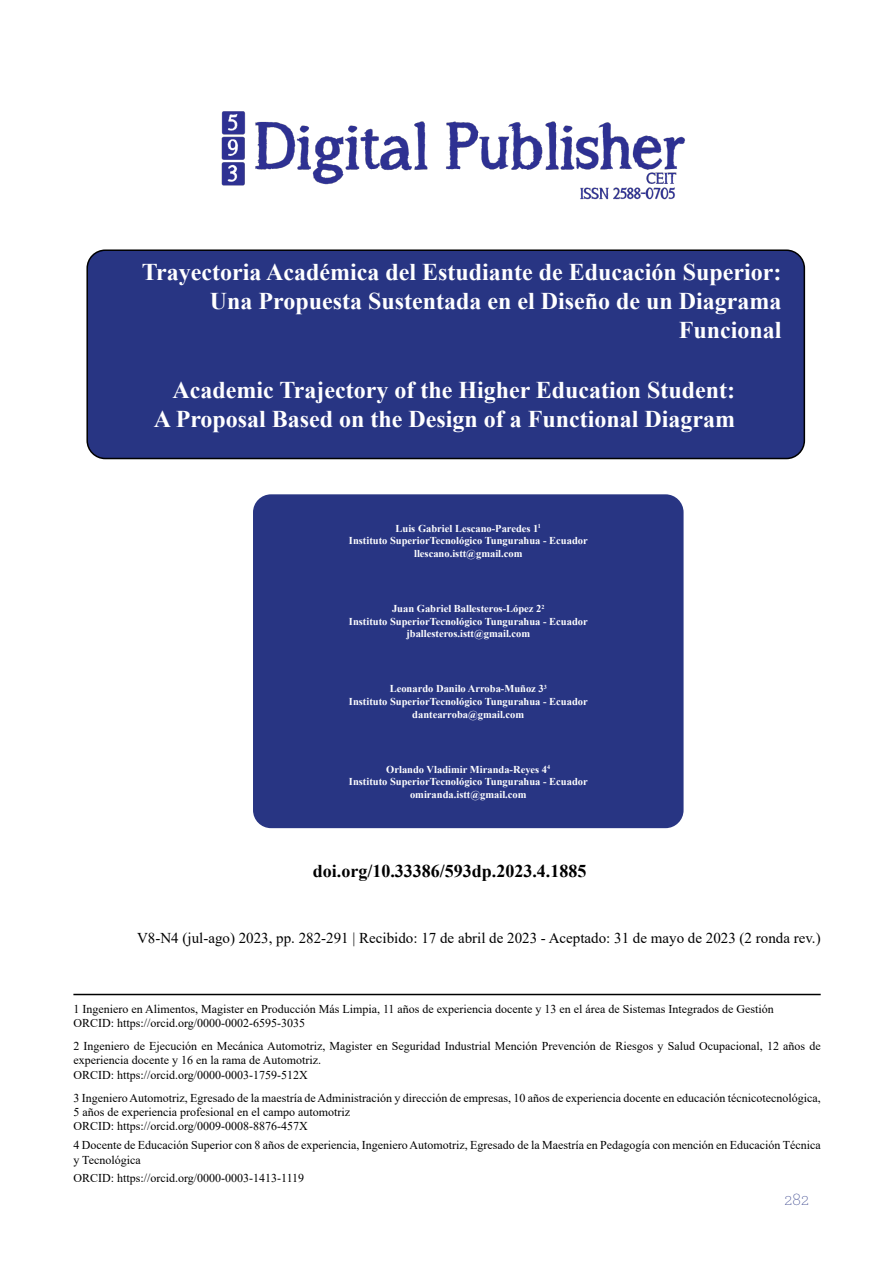
<style>
.page{position:relative;width:893px;height:1263px;background:#fff}
.page>*{position:absolute;margin:0;border:0;box-sizing:border-box;transform-origin:0 0}
.t1{font:700 24px/28.8px "Times New Roman";color:#fff;text-align:right}
.t2{font:700 18px "Times New Roman";color:#000}
.t3{font:200 18px "Archer";color:#283583}
.t4{font:15px "Times New Roman";color:#000}
.t5{font:12px/14.4px "Times New Roman";color:#000}
.t6{font:700 10.5px/12.6px "Times New Roman";color:#fff;text-align:center}
</style>
<div class="page">
<div style="left:87px;top:250px;width:717px;height:208px;background:#283583;border-radius:18px"></div>
<div style="left:86px;top:249px;width:719px;height:210px;border:2px solid #000;border-radius:18px"></div>
<img style="left:221px;top:111px;width:465px;height:89px">
<div style="left:253px;top:494px;width:431px;height:334px;background:#283583;border-radius:18px"></div>
<hr style="left:73px;top:994px;width:748px;height:1px;background:#000">
<h1 class="t1" style="left:142px;top:257px;width:641px">Trayectoria Académica del Estudiante de Educación Superior:<br>Una Propuesta Sustentada en el Diseño de un Diagrama<br>Funcional</h1>
<h1 class="t1" style="left:154px;top:375px;width:583px">Academic Trajectory of the Higher Education Student:<br>A Proposal Based on the Design of a Functional Diagram</h1>
<p class="t6" style="left:349px;top:522px;width:240px">Luis Gabriel Lescano-Paredes 1<sup>1<br></sup>Instituto SuperiorTecnológico Tungurahua - Ecuador llescano.istt@gmail.com</p>
<p class="t6" style="left:349px;top:602px;width:240px">Juan Gabriel Ballesteros-López 2<sup>2<br></sup>Instituto SuperiorTecnológico Tungurahua - Ecuador jballesteros.istt@gmail.com</p>
<p class="t6" style="left:349px;top:682px;width:240px">Leonardo Danilo Arroba-Muñoz 3<sup>3<br></sup>Instituto SuperiorTecnológico Tungurahua - Ecuador dantearroba@gmail.com</p>
<p class="t6" style="left:349px;top:762px;width:240px">Orlando Vladimir Miranda-Reyes 4<sup>4<br></sup>Instituto SuperiorTecnológico Tungurahua - Ecuador omiranda.istt@gmail.com</p>
<h2 class="t2" style="left:313px;top:858px;width:275px">doi.org/10.33386/593dp.2023.4.1885</h2>
<p class="t4" style="left:137px;top:928px;width:685px">V8-N4 (jul-ago) 2023, pp. 282-291 | Recibido: 17 de abril de 2023 - Aceptado: 31 de mayo de 2023 (2 ronda rev.)</p>
<p class="t5" style="left:73px;top:1001px;width:702px">1 Ingeniero en Alimentos, Magister en Producción Más Limpia, 11 años de experiencia docente y 13 en el área de Sistemas Integrados de Gestión<br>ORCID: https://orcid.org/0000-0002-6595-3035</p>
<p class="t5" style="left:73px;top:1038px;width:749px">2 Ingeniero de Ejecución en Mecánica Automotriz, Magister en Seguridad Industrial Mención Prevención de Riesgos y Salud Ocupacional, 12 años de experiencia docente y 16 en la rama de Automotriz.<br>ORCID: https://orcid.org/0000-0003-1759-512X</p>
<p class="t5" style="left:73px;top:1090px;width:749px">3 Ingeniero Automotriz, Egresado de la maestría de Administración y dirección de empresas, 10 años de experiencia docente en educación técnicotecnológica,<br>5 años de experiencia profesional en el campo automotriz<br>ORCID: https://orcid.org/0009-0008-8876-457X</p>
<p class="t5" style="left:73px;top:1137px;width:749px">4 Docente de Educación Superior con 8 años de experiencia, Ingeniero Automotriz, Egresado de la Maestría en Pedagogía con mención en Educación Técnica y Tecnológica</p>
<p class="t5" style="left:73px;top:1170px;width:232px">ORCID: https://orcid.org/0000-0003-1413-1119</p>
<h2 class="t3" style="left:784px;top:1188px;width:26px">282</h2>
</div>
